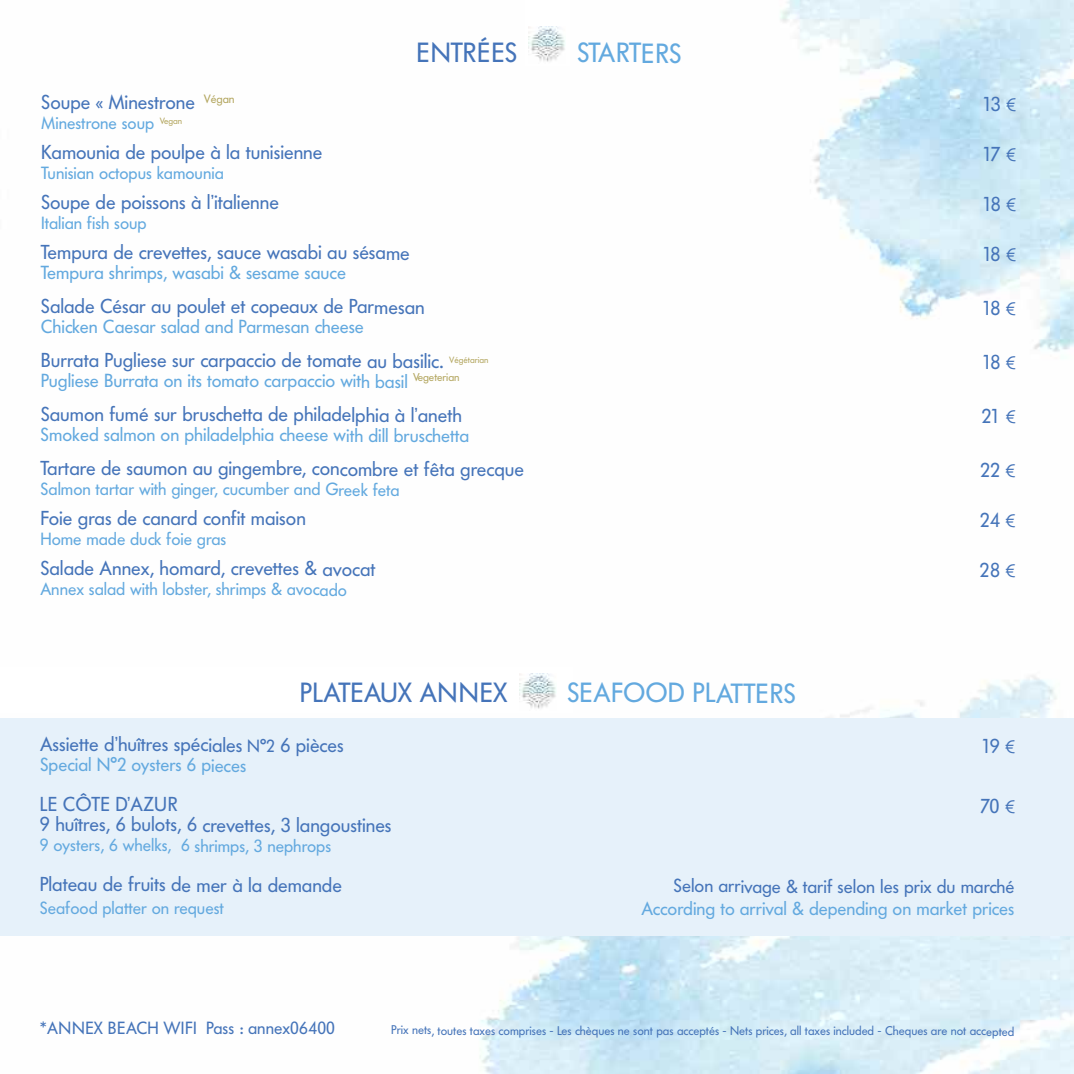
<style>
.page{position:relative;width:1074px;height:1074px;background:#fff}
.page>*{position:absolute;margin:0;border:0;box-sizing:border-box;transform-origin:0 0}
.t1{font:27.5px "Futura BQ";color:#63a9df}
.t2{font:27.5px "Futura BQ";color:#4574b9}
.t3{font:27.5px "Futura BQ";letter-spacing:.02em;color:#4574b9}
.t4{font:20px "Futura BQ";color:#4574b9}
.t5{font:18.75px "Futura BQ";color:#63a9df}
.t6{font:18.75px "Futura BQ";color:#4574b9}
.t7{font:17.5px "Futura BQ";color:#63a9df}
.t8{font:17.5px "Futura BQ";color:#4574b9}
.t9{font:12.5px "Futura BQ";color:#4574b9}
.t10{font:9px "Futura BQ";color:#b3a65f}
.s1{font-family:"Century Gothic";font-size:17.5px}
.s2{font-size:17.5px}
</style>
<div class="page">
<img style="left:0;top:0;width:1074px;height:1074px">
<div style="left:524px;top:0;width:45px;height:65px;background:#fff"></div>
<img style="left:528px;top:27px;width:37px;height:35px">
<div style="left:0;top:718px;width:1074px;height:217px;background:#e6f1fa"></div>
<div style="left:0;top:667px;width:573px;height:46px;background:#fff"></div>
<img style="left:519px;top:673px;width:37px;height:36px">
<h1 class="t3" style="left:416px;top:37px;width:102px">ENTRÉES</h1>
<h1 class="t1" style="left:577px;top:38px;width:106px">STARTERS</h1>
<p class="t4" style="left:41px;top:91px;width:195px">Soupe « Minestrone <sup>Végan</sup></p>
<p class="t4" style="left:982px;top:92px;width:35px">13 <span class="s1">€</span></p>
<p class="t7" style="left:41px;top:113px;width:143px">Minestrone soup <sup>Vegan</sup></p>
<p class="t4" style="left:41px;top:141px;width:283px">Kamounia de poulpe à la tunisienne</p>
<p class="t4" style="left:982px;top:142px;width:35px">17 <span class="s1">€</span></p>
<p class="t7" style="left:41px;top:163px;width:184px">Tunisian octopus kamounia</p>
<p class="t4" style="left:41px;top:191px;width:239px">Soupe de poissons à l’italienne</p>
<p class="t4" style="left:982px;top:192px;width:35px">18 <span class="s1">€</span></p>
<p class="t7" style="left:41px;top:213px;width:107px">Italian fish soup</p>
<p class="t4" style="left:41px;top:241px;width:370px">Tempura de crevettes, sauce wasabi au sésame</p>
<p class="t4" style="left:982px;top:242px;width:35px">18 <span class="s1">€</span></p>
<p class="t5" style="left:41px;top:262px;width:307px">Tempura shrimps, wasabi &amp; sesame sauce</p>
<p class="t4" style="left:41px;top:295px;width:385px">Salade César au poulet et copeaux de Parmesan</p>
<p class="t4" style="left:982px;top:296px;width:35px">18 <span class="s1">€</span></p>
<p class="t5" style="left:41px;top:316px;width:325px">Chicken Caesar salad and Parmesan cheese</p>
<p class="t4" style="left:41px;top:349px;width:404px">Burrata Pugliese sur carpaccio de tomate au basilic.</p>
<p class="t10" style="left:449px;top:355px;width:41px">Végétarian</p>
<p class="t4" style="left:982px;top:350px;width:35px">18 <span class="s1">€</span></p>
<p class="t5" style="left:41px;top:370px;width:420px">Pugliese Burrata on its tomato carpaccio with basil <sup>Vegeterian</sup></p>
<p class="t4" style="left:41px;top:403px;width:423px">Saumon fumé sur bruschetta de philadelphia à l’aneth</p>
<p class="t4" style="left:981px;top:404px;width:36px">21 <span class="s1">€</span></p>
<p class="t5" style="left:41px;top:424px;width:430px">Smoked salmon on philadelphia cheese with dill bruschetta</p>
<p class="t4" style="left:41px;top:457px;width:485px">Tartare de saumon au gingembre, concombre et fêta grecque</p>
<p class="t4" style="left:980px;top:458px;width:37px">22 <span class="s1">€</span></p>
<p class="t7" style="left:41px;top:479px;width:361px">Salmon tartar with ginger, cucumber and Greek feta</p>
<p class="t4" style="left:40px;top:507px;width:267px">Foie gras de canard confit maison</p>
<p class="t4" style="left:979px;top:508px;width:37px">24 <span class="s1">€</span></p>
<p class="t7" style="left:40px;top:529px;width:187px">Home made duck foie gras</p>
<p class="t4" style="left:40px;top:557px;width:336px">Salade Annex, homard, crevettes &amp; avocat</p>
<p class="t4" style="left:979px;top:558px;width:37px">28 <span class="s1">€</span></p>
<p class="t7" style="left:40px;top:579px;width:308px">Annex salad with lobster, shrimps &amp; avocado</p>
<h1 class="t2" style="left:300px;top:677px;width:209px">PLATEAUX ANNEX</h1>
<h1 class="t1" style="left:567px;top:677px;width:231px">SEAFOOD PLATTERS</h1>
<p class="t4" style="left:40px;top:733px;width:305px">Assiette d’huîtres spéciales <span class="s2">N°2</span> 6 pièces</p>
<p class="t4" style="left:981px;top:735px;width:35px">19 <span class="s1">€</span></p>
<p class="t5" style="left:40px;top:754px;width:208px">Special N°2 oysters 6 pieces</p>
<p class="t4" style="left:40px;top:793px;width:139px">LE CÔTE D’AZUR</p>
<p class="t4" style="left:980px;top:795px;width:36px">70 <span class="s1">€</span></p>
<p class="t4" style="left:40px;top:813px;width:353px">9 huîtres, 6 bulots, 6 crevettes, 3 langoustines</p>
<p class="t7" style="left:40px;top:835px;width:293px">9 oysters, 6 whelks, 6 shrimps, 3 nephrops</p>
<p class="t4" style="left:40px;top:873px;width:304px">Plateau de fruits de mer à la demande</p>
<p class="t6" style="left:673px;top:875px;width:342px">Selon arrivage &amp; tarif selon les prix du marché</p>
<p class="t7" style="left:40px;top:898px;width:186px">Seafood platter on request</p>
<p class="t5" style="left:641px;top:898px;width:375px">According to arrival &amp; depending on market prices</p>
<p class="t8" style="left:40px;top:1018px;width:297px">*ANNEX BEACH WIFI Pass : annex06400</p>
<p class="t9" style="left:391px;top:1023px;width:624px">Prix nets, toutes taxes comprises - Les chèques ne sont pas acceptés - Nets prices, all taxes included - Cheques are not accepted</p>
</div>
